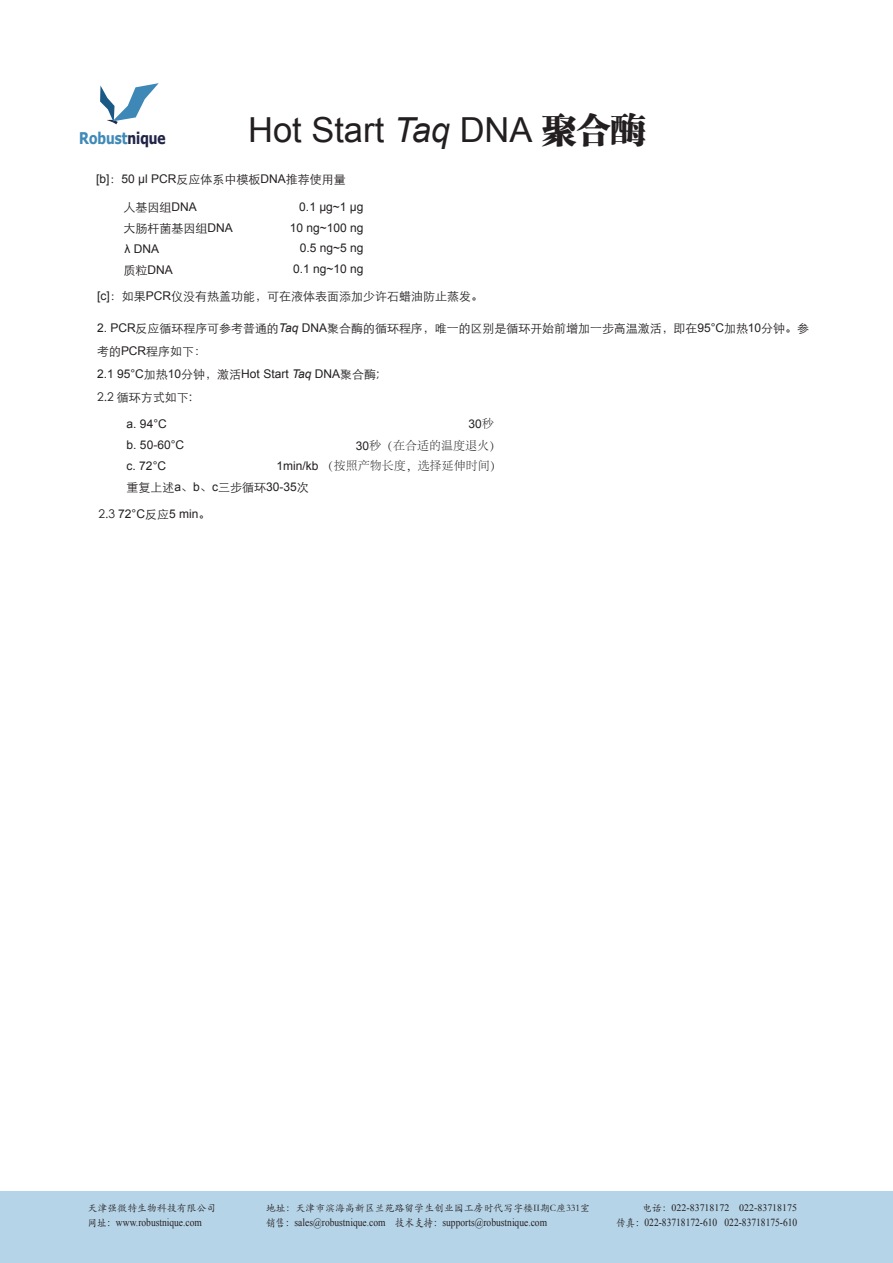
<style>
.page{position:relative;width:893px;height:1263px;background:#fff}
.page>*{position:absolute;margin:0;border:0;box-sizing:border-box;transform-origin:0 0}
.t1{font:34.5px "Arial";color:#231f20}
.t2{font:700 16.05px "Tahoma";color:#408ab8;scale:.84 1}
.t3{font:12px/21px "ST Xihei";color:#231f20}
.t4{font:12px/21px "Arial";color:#231f20}
.t5{font:300 12px/20.1px "Adobe Song Std";color:#231f20;text-align:right}
.t6{font:10.95px "Times New Roman";color:#231f20;scale:.87 1}
.t7{font:9.9px "ST Kaiti";color:#231f20}
.t8{font:9.9px "Times New Roman";color:#231f20}
.s1{color:#212347}
.s2{font-style:italic}
.s3{font-family:"FZCSJW GB1 0"}
.s4{font-family:"Adobe Song Std";font-weight:300}
.s5{font-family:"ST Xihei"}
.s6{font-family:"Arial"}
.s7{font-family:"Arial";font-style:italic}
.s8{font-family:"Arial";font-weight:400}
.s9{font-family:"ST Kaiti"}
</style>
<div class="page">
<svg style="left:100px;top:83px;width:59px;height:41px"></svg>
<div style="left:0;top:1192px;width:893px;height:71px;background:#b6d4e7"></div>
<h2 class="t2" style="left:79px;top:127px;width:104px">Robust<span class="s1">nique</span></h2>
<h1 class="t1" style="left:248px;top:107px;width:399px">Hot Start <span class="s2">Taq</span> DNA <span class="s3">聚合酶</span></h1>
<p class="t4" style="left:96px;top:168px;width:251px">[b]<span class="s4">：</span>50 μl PCR<span class="s5">反应体系中模板</span>DNA<span class="s5">推荐使用量</span></p>
<p class="t3" style="left:124px;top:195px;width:111px">人基因组<span class="s6">DNA<br></span>大肠杆菌基因组<span class="s6">DNA</span></p>
<p class="t4" style="left:124px;top:238px;width:51px">λ DNA<span class="s5">质粒</span>DNA</p>
<p class="t4" style="left:290px;top:196px;width:75px;text-align:right">0.1 μg~1 μg<br>10 ng~100 ng<br>0.5 ng~5 ng<br>0.1 ng~10 ng</p>
<p class="t3" style="left:97px;top:284px;width:388px"><span class="s6">[c]</span><span class="s4">：</span>如果<span class="s6">PCR</span>仪没有热盖功能，可在液体表面添加少许石蜡油防止蒸发。</p>
<p class="t3" style="left:97px;top:316px;width:713px;line-height:23px"><span class="s6">2. PCR</span>反应循环程序可参考普通的<span class="s7">Taq</span> <span class="s6">DNA</span>聚合酶的循环程序，唯一的区别是循环开始前增加一步高温激活，即在<span class="s6">95°C</span>加热<span class="s6">10</span>分钟。参考的<span class="s6">PCR</span>程序如下：</p>
<p class="t4" style="left:97px;top:363px;width:284px">2.1 95°C<span class="s5">加热</span>10<span class="s5">分钟，激活</span>Hot Start <span class="s2">Taq</span> DNA<span class="s5">聚合酶;</span></p>
<p class="t3" style="left:97px;top:386px;width:96px">2.2 循环方式如下:</p>
<p class="t4" style="left:127px;top:413px;width:59px">a. 94°C<br>b. 50-60°C c. 72°C</p>
<p class="t3" style="left:127px;top:476px;width:184px">重复上述<span class="s6">a</span>、<span class="s6">b</span>、<span class="s6">c</span>三步循环<span class="s6">30-35</span>次</p>
<p class="t4" style="left:469px;top:413px;width:27px">30<span class="s4">秒</span></p>
<p class="t5" style="left:276px;top:436px;width:227px"><span class="s8">30</span>秒（在合适的温度退火）<br><span class="s8">1min/kb</span> （按照产物长度，选择延伸时间）</p>
<p class="t4" style="left:99px;top:503px;width:113px"><span class="s5">2.3</span> 72°C<span class="s5">反应</span>5 min<span class="s5">。</span></p>
<p class="t7" style="left:87px;top:1201px;width:130px">天津强微特生物科技有限公司</p>
<p class="t7" style="left:266px;top:1201px;width:326px">地址：天津市滨海高新区兰苑路留学生创业园工房时代写字楼II期C座331室</p>
<p class="t8" style="left:642px;top:1200px;width:157px"><span class="s9">电话：</span>022-83718172 022-83718175</p>
<p class="t6" style="left:87px;top:1214px;width:133px"><span class="s9">网址：</span>www.robustnique.com</p>
<p class="t6" style="left:266px;top:1214px;width:324px"><span class="s9">销售：</span>sales@robustnique.com <span class="s9">技术支持</span><span class="s4">：</span>supports@robustnique.com</p>
<p class="t6" style="left:616px;top:1214px;width:210px"><span class="s9">传真：</span>022-83718172-610 022-83718175-610</p>
</div>
